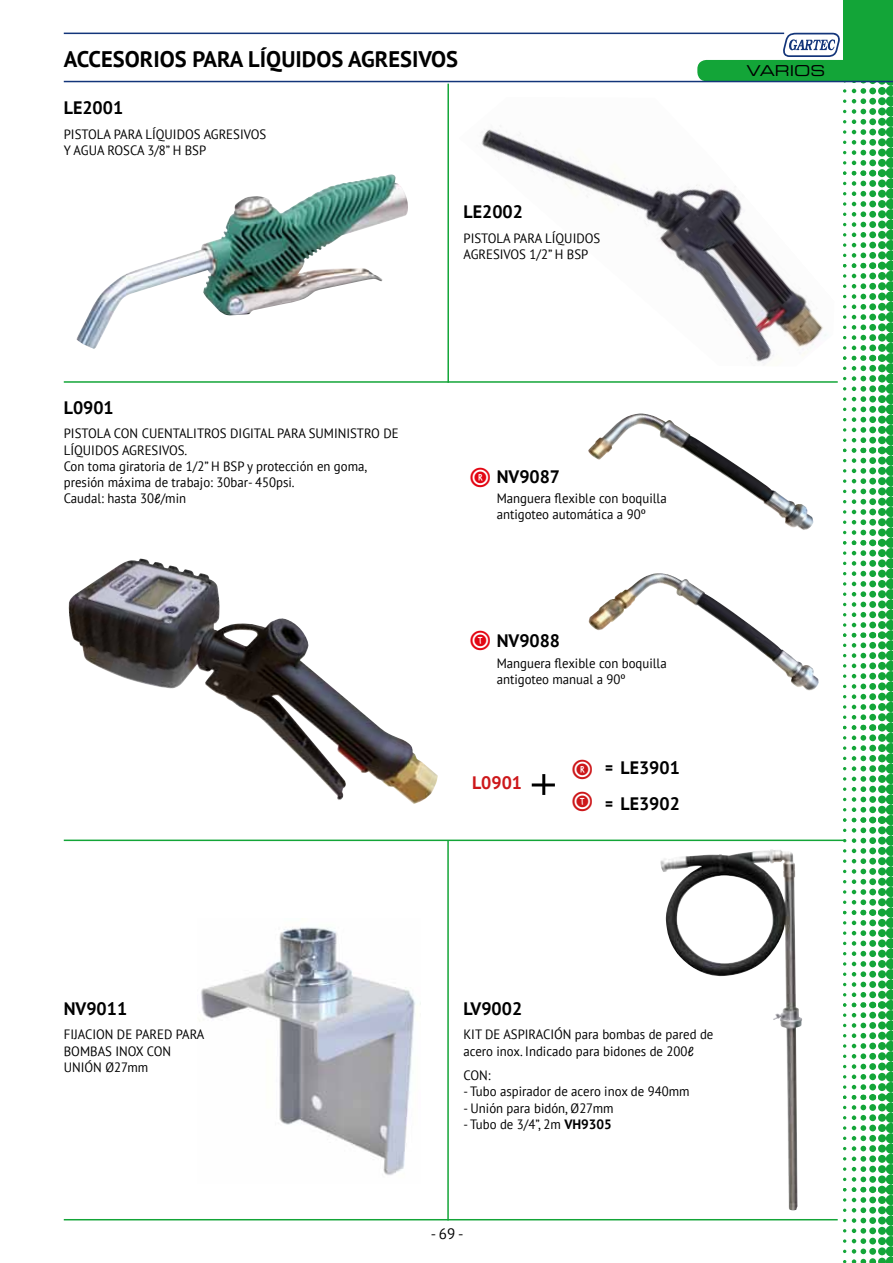
<style>
.page{position:relative;width:893px;height:1263px;background:#fff}
.page>*{position:absolute;margin:0;border:0;box-sizing:border-box;transform-origin:0 0}
.t1{font:27px/32.4px "Dialtone";color:#cd171a}
.t2{font:27px "Dialtone";color:#e30613}
.t3{font:700 22.5px "PT Sans";color:#000}
.t4{font:700 18px/36px "PT Sans";color:#000}
.t5{font:700 18px "PT Sans";color:#cd171a}
.t6{font:15px "Eurostile Extended Two";color:#000}
.t7{font:15px "PT Sans";color:#000}
.t8{font:13.5px/16.2px "PT Sans";color:#000;scale:.95 1}
.s1{font-family:"Calibri";font-style:italic}
.s2{font-stretch:condensed}
.s3{font-weight:700}
</style>
<div class="page">
<svg style="left:843px;top:161px;width:3px;height:4px"></svg>
<svg style="left:843px;top:130px;width:3px;height:4px"></svg>
<svg style="left:843px;top:89px;width:3px;height:4px"></svg>
<svg style="left:843px;top:243px;width:3px;height:4px"></svg>
<svg style="left:843px;top:202px;width:3px;height:4px"></svg>
<svg style="left:843px;top:171px;width:3px;height:4px"></svg>
<svg style="left:843px;top:346px;width:3px;height:4px"></svg>
<svg style="left:843px;top:315px;width:3px;height:4px"></svg>
<svg style="left:843px;top:274px;width:3px;height:4px"></svg>
<svg style="left:843px;top:438px;width:3px;height:4px"></svg>
<svg style="left:843px;top:428px;width:3px;height:4px"></svg>
<svg style="left:843px;top:397px;width:3px;height:4px"></svg>
<svg style="left:843px;top:356px;width:3px;height:4px"></svg>
<svg style="left:843px;top:520px;width:3px;height:4px"></svg>
<svg style="left:843px;top:510px;width:3px;height:4px"></svg>
<svg style="left:843px;top:479px;width:3px;height:4px"></svg>
<svg style="left:843px;top:469px;width:3px;height:4px"></svg>
<svg style="left:843px;top:623px;width:3px;height:4px"></svg>
<svg style="left:843px;top:592px;width:3px;height:4px"></svg>
<svg style="left:843px;top:582px;width:3px;height:4px"></svg>
<svg style="left:843px;top:551px;width:3px;height:4px"></svg>
<svg style="left:843px;top:715px;width:3px;height:4px"></svg>
<svg style="left:843px;top:705px;width:3px;height:4px"></svg>
<svg style="left:843px;top:674px;width:3px;height:4px"></svg>
<svg style="left:843px;top:633px;width:3px;height:4px"></svg>
<svg style="left:843px;top:787px;width:3px;height:4px"></svg>
<svg style="left:843px;top:777px;width:3px;height:4px"></svg>
<svg style="left:843px;top:746px;width:3px;height:4px"></svg>
<svg style="left:843px;top:900px;width:3px;height:4px"></svg>
<svg style="left:843px;top:890px;width:3px;height:4px"></svg>
<svg style="left:843px;top:859px;width:3px;height:4px"></svg>
<svg style="left:843px;top:818px;width:3px;height:4px"></svg>
<svg style="left:843px;top:972px;width:3px;height:4px"></svg>
<svg style="left:843px;top:962px;width:3px;height:4px"></svg>
<svg style="left:843px;top:931px;width:3px;height:4px"></svg>
<svg style="left:843px;top:1085px;width:3px;height:4px"></svg>
<svg style="left:843px;top:1044px;width:3px;height:4px"></svg>
<svg style="left:843px;top:1013px;width:3px;height:4px"></svg>
<svg style="left:843px;top:1003px;width:3px;height:4px"></svg>
<svg style="left:843px;top:1167px;width:3px;height:4px"></svg>
<svg style="left:843px;top:1126px;width:3px;height:4px"></svg>
<svg style="left:843px;top:1095px;width:3px;height:4px"></svg>
<svg style="left:843px;top:1239px;width:3px;height:4px"></svg>
<svg style="left:843px;top:1198px;width:3px;height:4px"></svg>
<svg style="left:852px;top:82px;width:41px;height:1181px"></svg>
<hr style="left:64px;top:33px;width:720px;height:1px;background:#13357a">
<div style="left:843px;top:0;width:50px;height:79px;background:#13a538"></div>
<hr style="left:64px;top:81px;width:829px;height:1px;background:#13357a">
<hr style="left:64px;top:839px;width:780px;height:2px;background:#13a538">
<hr style="left:64px;top:1219px;width:774px;height:1px;background:#13a538">
<svg style="left:697px;top:32px;width:196px;height:49px"></svg>
<img style="left:481px;top:126px;width:346px;height:237px">
<hr style="left:447px;top:840px;width:2px;height:380px;background:#13a538">
<hr style="left:64px;top:381px;width:774px;height:2px;background:#13a538">
<img style="left:199px;top:927px;width:217px;height:248px">
<img style="left:77px;top:174px;width:314px;height:175px">
<img style="left:660px;top:849px;width:142px;height:361px">
<img style="left:68px;top:560px;width:370px;height:244px">
<hr style="left:447px;top:84px;width:2px;height:299px;background:#13a538">
<img style="left:588px;top:417px;width:225px;height:113px">
<img style="left:588px;top:573px;width:231px;height:117px">
<hr style="left:532px;top:783px;width:23px;height:3px;background:#000">
<hr style="left:542px;top:774px;width:3px;height:21px;background:#000">
<h2 class="t3" style="left:64px;top:44px;width:396px">ACCESORIOS PARA LÍQUIDOS AGRESIVOS</h2>
<h3 class="t4" style="left:64px;top:89px;width:61px">LE2001</h3>
<p class="t8" style="left:64px;top:125px;width:215px">PISTOLA PARA LÍQUIDOS AGRESIVOS<br>Y AGUA ROSCA 3/8” H BSP</p>
<h3 class="t4" style="left:64px;top:389px;width:52px">L0901</h3>
<p class="t8" style="left:64px;top:425px;width:354px">PISTOLA CON CUENTALITROS DIGITAL PARA SUMINISTRO DE LÍQUIDOS AGRESIVOS.<br>Con toma giratoria de 1/2” H BSP y protección en goma, presión máxima de trabajo: 30bar- 450psi.<br>Caudal: hasta 30<span class="s1">ℓ</span>/min</p>
<h3 class="t4" style="left:463px;top:194px;width:61px">LE2002</h3>
<p class="t8" style="left:463px;top:230px;width:146px">PISTOLA PARA LÍQUIDOS<br>AGRESIVOS 1/2” H BSP</p>
<h1 class="t2" style="left:470px;top:462px;width:23px">R</h1>
<h3 class="t4" style="left:497px;top:458px;width:65px">NV9087</h3>
<p class="t8" style="left:497px;top:490px;width:180px">Manguera flexible con boquilla antigoteo automática a 90º</p>
<h1 class="t2" style="left:470px;top:626px;width:23px">T</h1>
<h3 class="t4" style="left:497px;top:623px;width:65px">NV9088</h3>
<p class="t8" style="left:497px;top:655px;width:180px">Manguera flexible con boquilla antigoteo manual a 90º</p>
<h3 class="t5" style="left:472px;top:771px;width:52px">L0901</h3>
<h1 class="t1" style="left:572px;top:754px;width:23px">r t</h1>
<h3 class="t4" style="left:605px;top:749px;width:76px"><span class="s2">=</span> LE3901 <span class="s2">=</span> LE3902</h3>
<p class="t6" style="left:747px;top:60px;width:80px">VARIOS</p>
<h3 class="t4" style="left:64px;top:990px;width:65px">NV9011</h3>
<p class="t8" style="left:64px;top:1026px;width:150px">FIJACION DE PARED PARA<br>BOMBAS INOX CON<br>UNIÓN Ø27mm</p>
<h3 class="t4" style="left:463px;top:990px;width:60px">LV9002</h3>
<p class="t8" style="left:463px;top:1026px;width:265px">KIT DE ASPIRACIÓN para bombas de pared de acero inox. Indicado para bidones de 200<span class="s1">ℓ</span></p>
<p class="t8" style="left:463px;top:1067px;width:30px">CON:</p>
<p class="t8" style="left:463px;top:1083px;width:240px">- Tubo aspirador de acero inox de 940mm</p>
<p class="t8" style="left:463px;top:1099px;width:159px">- Unión para bidón, Ø27mm</p>
<p class="t8" style="left:463px;top:1116px;width:158px">- Tubo de 3/4”, 2m <span class="s3">VH9305</span></p>
<p class="t7" style="left:431px;top:1224px;width:34px">- 69 -</p>
</div>
